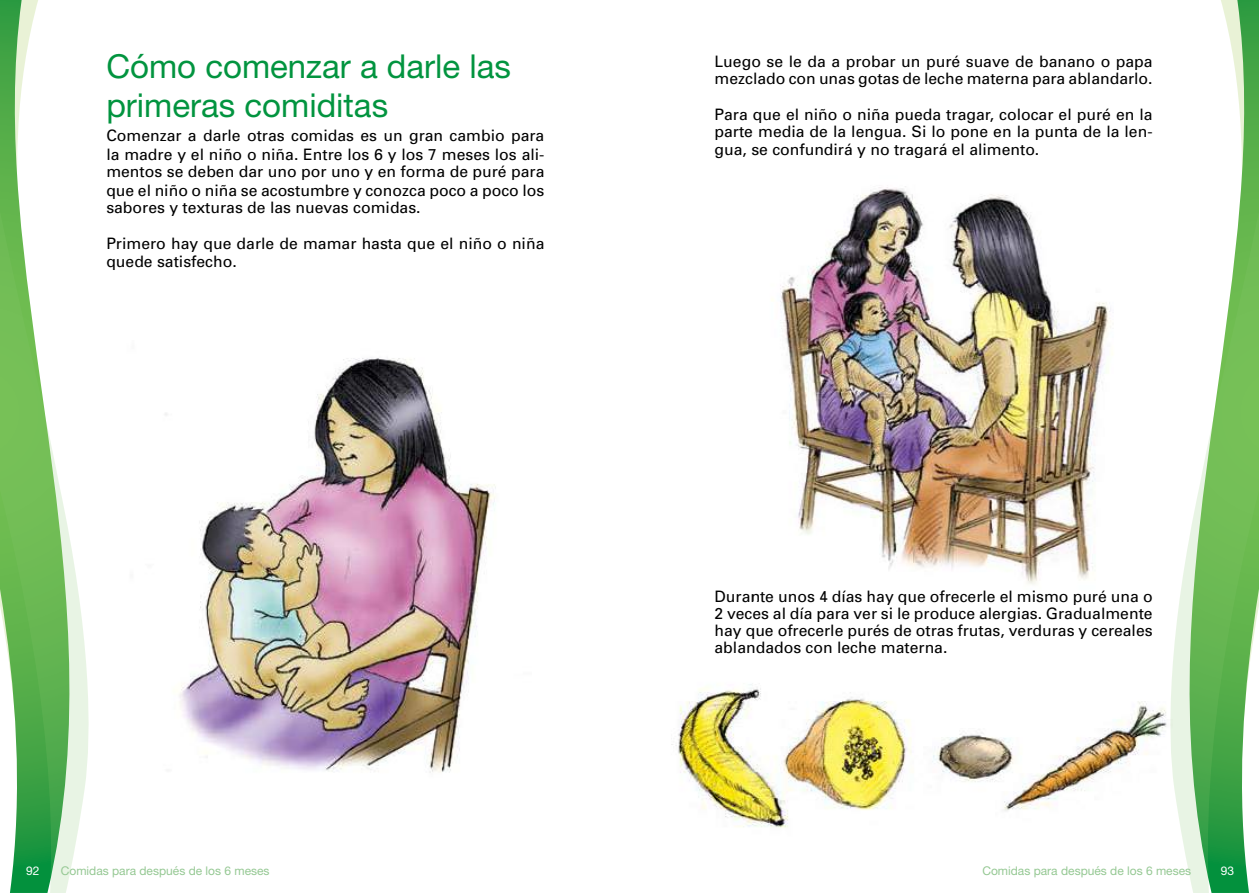
<style>
.page{position:relative;width:1259px;height:893px;background:#fff}
.page>*{position:absolute;margin:0;border:0;box-sizing:border-box;transform-origin:0 0}
.t1{font:33px/39px "Helvetica Neue LT Std";color:#02943f}
.t2{font:15.75px/17.2px "Univers";color:#000}
.t3{font:12px "Helvetica Neue LT Std";color:#95c893}
.t4{font:12px "Helvetica Neue LT Std";color:#fff}
</style>
<div class="page">
<svg style="left:1172px;top:0;width:87px;height:893px"></svg>
<svg style="left:0;top:0;width:89px;height:893px"></svg>
<img style="left:165px;top:358px;width:331px;height:415px">
<img style="left:771px;top:186px;width:342px;height:398px">
<img style="left:671px;top:682px;width:501px;height:146px">
<h1 class="t1" style="left:106px;top:46px;width:406px">Cómo comenzar a darle las primeras comiditas</h1>
<p class="t2" style="left:714px;top:52px;width:439px">Luego se le da a probar un puré suave de banano o papa mezclado con unas gotas de leche materna para ablandarlo.</p>
<p class="t2" style="left:714px;top:106px;width:439px;text-align:justify">Para que el niño o niña pueda tragar, colocar el puré en la parte media de la lengua. Si lo pone en la punta de la len&shy;gua, se confundirá y no tragará el alimento.</p>
<p class="t2" style="left:106px;top:126px;width:439px;line-height:18.9px">Comenzar a darle otras comidas es un gran cambio para la madre y el niño o niña. Entre los 6 y los 7 meses los ali-</p>
<p class="t2" style="left:106px;top:162px;width:440px;line-height:18.9px">mentos se deben dar uno por uno y en forma de puré para que el niño o niña se acostumbre y conozca poco a poco los</p>
<p class="t2" style="left:106px;top:199px;width:316px">sabores y texturas de las nuevas comidas.</p>
<p class="t2" style="left:106px;top:235px;width:439px">Primero hay que darle de mamar hasta que el niño o niña quede satisfecho.</p>
<p class="t2" style="left:714px;top:587px;width:439px;text-align:justify">Durante unos 4 días hay que ofrecerle el mismo puré una o 2 veces al día para ver si le produce alergias. Gradualmente hay que ofrecerle purés de otras frutas, verduras y cereales ablandados con leche materna.</p>
<p class="t4" style="left:26px;top:863px;width:15px">92</p>
<p class="t3" style="left:61px;top:863px;width:210px">Comidas para después de los 6 meses</p>
<p class="t3" style="left:982px;top:863px;width:210px">Comidas para después de los 6 meses</p>
<p class="t4" style="left:1220px;top:863px;width:15px">93</p>
</div>
